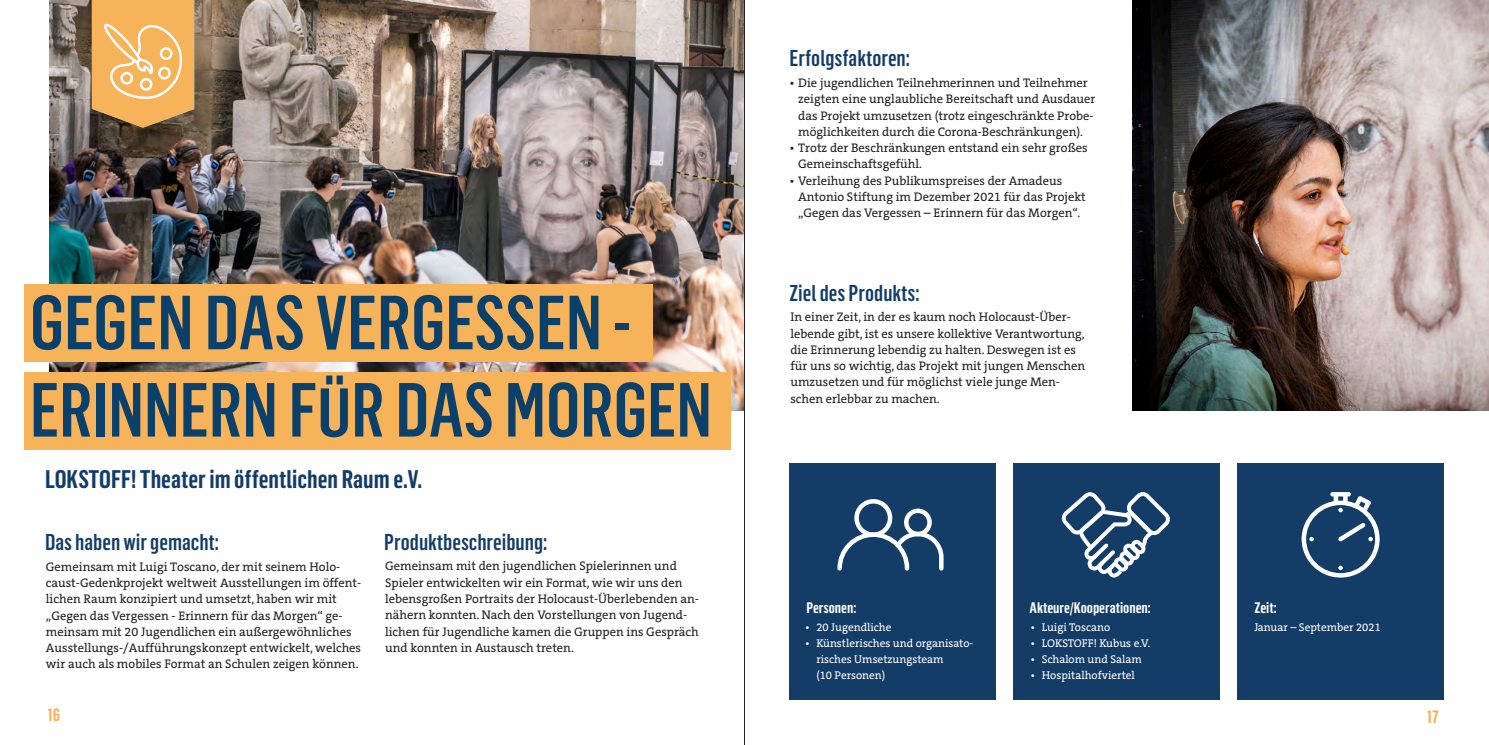
<style>
.page{position:relative;width:1489px;height:745px;background:#fff}
.page>*{position:absolute;margin:0;border:0;box-sizing:border-box;transform-origin:0 0}
.t1{font:500 75px/87.2px "Flama Condensed";color:#0b406a}
.t2{font:600 25px "Flama Condensed";color:#133c67}
.t3{font:500 22.5px "Flama Condensed";color:#133c67}
.t4{font:600 17.5px "Flama Condensed";color:#f7b259}
.t5{font:600 15px "Flama Condensed";color:#fff}
.t6{font:12.5px/16.2px "The Serif C5";color:#231f20}
.t7{font:11.25px/15.8px "The Serif C5";color:#fff}
.s1{font-size:67.5px}
</style>
<div class="page">
<img style="left:50px;top:0;width:694px;height:410px">
<hr style="left:744px;top:0;width:1px;height:744px;background:#231f20">
<div style="left:24px;top:284px;width:628px;height:77px;background:#f7b359"></div>
<div style="left:24px;top:371px;width:706px;height:78px;background:#f7b359"></div>
<svg style="left:92px;top:0;width:102px;height:128px;background:#ebb165"></svg>
<div style="left:789px;top:463px;width:207px;height:236px;background:#133c67"></div>
<div style="left:1013px;top:463px;width:206px;height:236px;background:#133c67"></div>
<div style="left:1237px;top:463px;width:206px;height:236px;background:#133c67"></div>
<img style="left:1132px;top:0;width:356px;height:410px">
<svg style="left:837px;top:499px;width:106px;height:71px"></svg>
<svg style="left:1330px;top:491px;width:20px;height:5px"></svg>
<hr style="left:1333px;top:492px;width:4px;height:12px;background:#fff;border-radius:2px">
<div style="left:1342px;top:492px;width:5px;height:12px;background:#fff;border-radius:2px"></div>
<svg style="left:1301px;top:495px;width:78px;height:82px"></svg>
<svg style="left:1061px;top:492px;width:109px;height:85px"></svg>
<h1 class="t1" style="left:30px;top:279px;width:683px">GEGEN DAS VERGESSEN -<br>ERINNERN F<span class="s1">Ü</span>R DAS MORGEN</h1>
<h2 class="t2" style="left:45px;top:464px;width:378px">LOKSTOFF! Theater im öffentlichen Raum e.V.</h2>
<p class="t3" style="left:45px;top:529px;width:175px">Das haben wir gemacht:</p>
<p class="t6" style="left:46px;top:558px;width:317px">Gemeinsam mit Luigi Toscano, der mit seinem Holo&shy;caust-Gedenkprojekt weltweit Ausstellungen im öffent&shy;lichen Raum konzipiert und umsetzt, haben wir mit „Gegen das Vergessen - Erinnern für das Morgen“ ge&shy;meinsam mit 20 Jugendlichen ein außergewöhnliches Ausstellungs-/Aufführungskonzept entwickelt, welches wir auch als mobiles Format an Schulen zeigen können.</p>
<p class="t4" style="left:48px;top:704px;width:14px">16</p>
<h3 class="t3" style="left:384px;top:528px;width:165px">Produktbeschreibung:</h3>
<p class="t6" style="left:385px;top:558px;width:315px">Gemeinsam mit den jugendlichen Spielerinnen und Spieler entwickelten wir ein Format, wie wir uns den lebensgroßen Portraits der Holocaust-Überlebenden an&shy;nähern konnten. Nach den Vorstellungen von Jugend&shy;lichen für Jugendliche kamen die Gruppen ins Gespräch und konnten in Austausch treten.</p>
<h3 class="t3" style="left:789px;top:45px;width:122px">Erfolgsfaktoren:</h3>
<p class="t6" style="left:798px;top:75px;width:299px;text-indent:-9px">• Die jugendlichen Teilnehmerinnen und Teilnehmer zeigten eine unglaubliche Bereitschaft und Ausdauer das Projekt umzusetzen (trotz eingeschränkte Probe&shy;möglichkeiten durch die Corona-Beschränkungen).</p>
<p class="t6" style="left:798px;top:140px;width:291px;text-indent:-9px">• Trotz der Beschränkungen entstand ein sehr großes<br>Gemeinschaftsgefühl.</p>
<p class="t6" style="left:798px;top:172px;width:289px;text-indent:-9px">• Verleihung des Publikumspreises der Amadeus<br>Antonio Stiftung im Dezember 2021 für das Projekt „Gegen das Vergessen – Erinnern für das Morgen“.</p>
<h3 class="t3" style="left:789px;top:279px;width:131px">Ziel des Produkts:</h3>
<p class="t6" style="left:790px;top:309px;width:296px">In einer Zeit, in der es kaum noch Holocaust-Über&shy;lebende gibt, ist es unsere kollektive Verantwortung, die Erinnerung lebendig zu halten. Deswegen ist es für uns so wichtig, das Projekt mit jungen Menschen umzusetzen und für möglichst viele junge Men&shy;schen erlebbar zu machen.</p>
<h3 class="t5" style="left:806px;top:598px;width:51px">Personen:</h3>
<p class="t7" style="left:805px;top:619px;width:88px">• 20 Jugendliche</p>
<p class="t7" style="left:816px;top:635px;width:158px;text-indent:-11px">• Künstlerisches und organisato&shy;risches Umsetzungsteam<br>(10 Personen)</p>
<h3 class="t5" style="left:1029px;top:598px;width:123px">Akteure/Kooperationen:</h3>
<p class="t7" style="left:1030px;top:619px;width:81px">• Luigi Toscano</p>
<p class="t7" style="left:1030px;top:635px;width:121px">• LOKSTOFF! Kubus e.V.</p>
<p class="t7" style="left:1030px;top:651px;width:113px">• Schalom und Salam</p>
<p class="t7" style="left:1030px;top:666px;width:106px">• Hospitalhofviertel</p>
<h3 class="t5" style="left:1254px;top:598px;width:24px">Zeit:</h3>
<p class="t7" style="left:1254px;top:619px;width:128px">Januar – September 2021</p>
<p class="t4" style="left:1427px;top:706px;width:13px">17</p>
</div>
